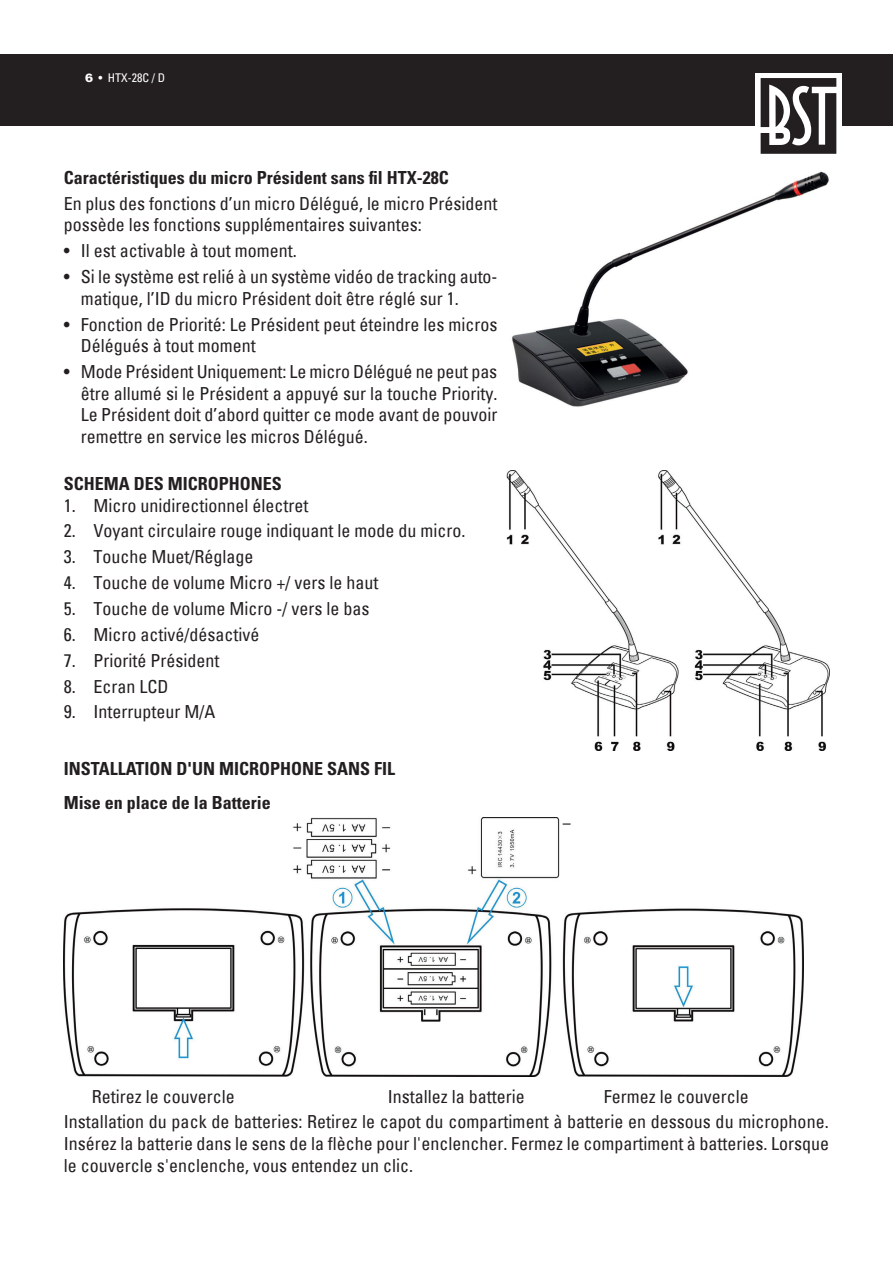
<style>
.page{position:relative;width:893px;height:1263px;background:#fff}
.page>*{position:absolute;margin:0;border:0;box-sizing:border-box;transform-origin:0 0}
.t1{font:condensed 18px/21.6px "Univers";color:#231f20}
.t2{font:700 condensed 18px/34.3px "Univers LT Std";color:#231f20}
.t3{font:condensed 12px "Univers";color:#fff}
.s1{font-weight:900;font-stretch:normal}
</style>
<div class="page">
<img style="left:512px;top:171px;width:317px;height:236px">
<img style="left:64px;top:817px;width:739px;height:260px">
<img style="left:506px;top:471px;width:323px;height:279px">
<div style="left:0;top:54px;width:893px;height:72px;background:#231f20"></div>
<div style="left:756px;top:73px;width:86px;height:86px;background:#fff"></div>
<svg style="left:761px;top:78px;width:75px;height:76px"></svg>
<p class="t3" style="left:85px;top:70px;width:81px"><span class="s1">6</span> • HTX-28C / D</p>
<p class="t2" style="left:64px;top:160px;width:386px">Caractéristiques du micro Président sans fil HTX-28C</p>
<p class="t1" style="left:64px;top:192px;width:435px">En plus des fonctions d’un micro Délégué, le micro Président possède les fonctions supplémentaires suivantes:</p>
<p class="t1" style="left:64px;top:240px;width:234px">• Il est activable à tout moment.</p>
<p class="t1" style="left:81px;top:266px;width:418px;text-indent:-17px">• Si le système est relié à un système vidéo de tracking auto&shy;matique, l’ID du micro Président doit être réglé sur 1.</p>
<p class="t1" style="left:81px;top:313px;width:418px;text-indent:-17px">• Fonction de Priorité: Le Président peut éteindre les micros<br>Délégués à tout moment</p>
<p class="t1" style="left:81px;top:360px;width:418px;text-align:justify;text-indent:-17px">• Mode Président Uniquement: Le micro Délégué ne peut pas être allumé si le Président a appuyé sur la touche Priority.<br>Le Président doit d’abord quitter ce mode avant de pouvoir remettre en service les micros Délégué.</p>
<p class="t2" style="left:64px;top:466px;width:220px">SCHEMA DES MICROPHONES</p>
<p class="t1" style="left:64px;top:494px;width:246px">1. Micro unidirectionnel électret</p>
<p class="t1" style="left:64px;top:520px;width:403px">2. Voyant circulaire rouge indiquant le mode du micro.</p>
<p class="t1" style="left:64px;top:546px;width:191px">3. Touche Muet/Réglage</p>
<p class="t1" style="left:64px;top:572px;width:316px">4. Touche de volume Micro +/ vers le haut</p>
<p class="t1" style="left:64px;top:597px;width:307px">5. Touche de volume Micro -/ vers le bas</p>
<p class="t1" style="left:64px;top:623px;width:197px">6. Micro activé/désactivé</p>
<p class="t1" style="left:64px;top:649px;width:157px">7. Priorité Président</p>
<p class="t1" style="left:64px;top:675px;width:106px">8. Ecran LCD</p>
<p class="t1" style="left:64px;top:701px;width:153px">9. Interrupteur M/A</p>
<p class="t2" style="left:64px;top:751px;width:333px">INSTALLATION D'UN MICROPHONE SANS FIL<br>Mise en place de la Batterie</p>
<p class="t1" style="left:64px;top:1083px;width:766px;line-height:25.8px;text-indent:540px">Fermez le couvercle<br>Installation du pack de batteries: Retirez le capot du compartiment à batterie en dessous du microphone.</p>
<p class="t1" style="left:64px;top:1132px;width:767px">Insérez la batterie dans le sens de la flèche pour l'enclencher. Fermez le compartiment à batteries. Lorsque le couvercle s'enclenche, vous entendez un clic.</p>
<p class="t1" style="left:92px;top:1085px;width:144px">Retirez le couvercle</p>
<p class="t1" style="left:388px;top:1085px;width:138px">Installez la batterie</p>
</div>
